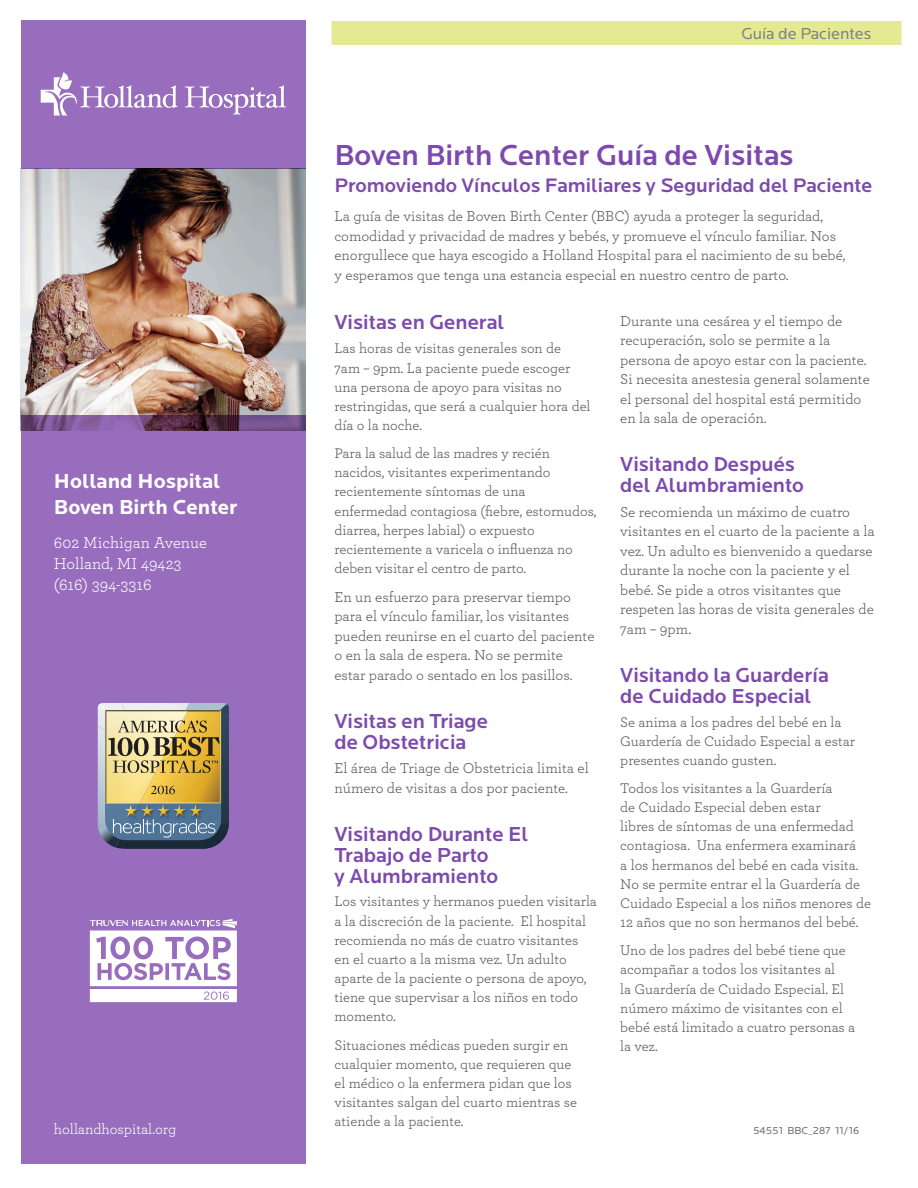
<style>
.page{position:relative;width:918px;height:1188px;background:#fff}
.page>*{position:absolute;margin:0;border:0;box-sizing:border-box;transform-origin:0 0}
.Body_Text_Bullets__A{font:500 30px "Locator";color:#7c4aad}
.sub{font:500 21px/21px "Locator";color:#7c4aad}
.Sidebar_Header__Loca{font:700 21px/25.5px "Locator";color:#fff}
.Body_Text_Bullets__A-2{font:500 20.25px "Locator";color:#7c4aad}
.Body_Text_Bullets__A-3{font:16.5px/21px "Archer";color:#fff}
.Body_Text_Bullets__A-4{font:16.5px "Locator";color:#808285}
.last_para{font:15px/19.5px "Archer";color:#57585a}
.Body_Text_Bullets__A-5{font:15px/19.5px "Archer";color:#57585a}
.Body_Text_Bullets__A-6{font:15px "Archer";color:#fff}
.archer_copy{font:14.7px/19.2px "Archer";color:#57585a}
.Body_Text_Bullets__A-7{font:10.5px "Locator";color:#6c6d70}
</style>
<div class="page">
<img style="left:21px;top:169px;width:285px;height:246px">
<div style="left:21px;top:415px;width:285px;height:749px;background:#986dbd"></div>
<div style="left:21px;top:20px;width:285px;height:149px;background:#986dbd"></div>
<div style="left:332px;top:21px;width:569px;height:24px;background:#e4ea91"></div>
<svg style="left:41px;top:72px;width:137px;height:44px"></svg>
<svg style="left:185px;top:85px;width:101px;height:30px"></svg>
<img style="left:98px;top:703px;width:131px;height:146px">
<svg style="left:90px;top:919px;width:147px;height:83px"></svg>
<p class="Body_Text_Bullets__A-4" style="left:741px;top:25px;width:131px">Guía de Pacientes</p>
<p class="Body_Text_Bullets__A" style="left:334px;top:139px;width:461px">Boven Birth Center Guía de Visitas</p>
<p class="Body_Text_Bullets__A-2" style="left:334px;top:174px;width:539px">Promoviendo Vínculos Familiares y Seguridad del Paciente</p>
<p class="Body_Text_Bullets__A-5" style="left:334px;top:206px;width:512px">La guía de visitas de Boven Birth Center (BBC) ayuda a proteger la seguridad, comodidad y privacidad de madres y bebés, y promueve el vínculo familiar. Nos enorgullece que haya escogido a Holland Hospital para el nacimiento de su bebé, y esperamos que tenga una estancia especial en nuestro centro de parto.</p>
<p class="sub" style="left:334px;top:312px;width:171px">Visitas en General</p>
<p class="archer_copy" style="left:334px;top:338px;width:258px">Las horas de visitas generales son de<br>7am – 9pm. La paciente puede escoger una persona de apoyo para visitas no restringidas, que será a cualquier hora del día o la noche.</p>
<p class="archer_copy" style="left:334px;top:443px;width:264px">Para la salud de las madres y recién nacidos, visitantes experimentando recientemente síntomas de una enfermedad contagiosa (fiebre, estornudos, diarrea, herpes labial) o expuesto recientemente a varicela o influenza no deben visitar el centro de parto.</p>
<p class="last_para" style="left:334px;top:586px;width:262px">En un esfuerzo para preservar tiempo para el vínculo familiar, los visitantes pueden reunirse en el cuarto del paciente o en la sala de espera. No se permite estar parado o sentado en los pasillos.</p>
<p class="sub" style="left:334px;top:711px;width:155px">Visitas en Triage de Obstetricia</p>
<p class="last_para" style="left:334px;top:758px;width:256px">El área de Triage de Obstetricia limita el número de visitas a dos por paciente.</p>
<p class="sub" style="left:334px;top:824px;width:195px">Visitando Durante El<br>Trabajo de Parto<br>y Alumbramiento</p>
<p class="archer_copy" style="left:334px;top:891px;width:264px">Los visitantes y hermanos pueden visitarla a la discreción de la paciente. El hospital recomienda no más de cuatro visitantes en el cuarto a la misma vez. Un adulto aparte de la paciente o persona de apoyo, tiene que supervisar a los niños en todo momento.</p>
<p class="archer_copy" style="left:334px;top:1034px;width:244px">Situaciones médicas pueden surgir en cualquier momento, que requieren que el médico o la enfermera pidan que los visitantes salgan del cuarto mientras se atiende a la paciente.</p>
<p class="last_para" style="left:620px;top:310px;width:251px">Durante una cesárea y el tiempo de recuperación, solo se permite a la persona de apoyo estar con la paciente.<br>Si necesita anestesia general solamente el personal del hospital está permitido en la sala de operación.</p>
<p class="sub" style="left:620px;top:454px;width:185px">Visitando Después del Alumbramiento</p>
<p class="last_para" style="left:620px;top:501px;width:256px">Se recomienda un máximo de cuatro visitantes en el cuarto de la paciente a la vez. Un adulto es bienvenido a quedarse durante la noche con la paciente y el bebé. Se pide a otros visitantes que respeten las horas de visita generales de 7am – 9pm.</p>
<p class="sub" style="left:620px;top:665px;width:210px">Visitando la Guardería de Cuidado Especial</p>
<p class="archer_copy" style="left:620px;top:711px;width:236px">Se anima a los padres del bebé en la<br>Guardería de Cuidado Especial a estar presentes cuando gusten.</p>
<p class="archer_copy" style="left:620px;top:778px;width:252px">Todos los visitantes a la Guardería<br>de Cuidado Especial deben estar<br>libres de síntomas de una enfermedad contagiosa. Una enfermera examinará<br>a los hermanos del bebé en cada visita.<br>No se permite entrar el la Guardería de Cuidado Especial a los niños menores de 12 años que no son hermanos del bebé.</p>
<p class="archer_copy" style="left:620px;top:940px;width:237px">Uno de los padres del bebé tiene que acompañar a todos los visitantes al<br>la Guardería de Cuidado Especial. El número máximo de visitantes con el bebé está limitado a cuatro personas a la vez.</p>
<p class="Sidebar_Header__Loca" style="left:54px;top:468px;width:185px">Holland Hospital<br>Boven Birth Center</p>
<p class="Body_Text_Bullets__A-3" style="left:54px;top:531px;width:155px">602 Michigan Avenue<br>Holland, MI 49423 (616) 394-3316</p>
<p class="Body_Text_Bullets__A-6" style="left:54px;top:1119px;width:124px">hollandhospital.org</p>
<p class="Body_Text_Bullets__A-7" style="left:753px;top:1125px;width:108px">54551 BBC_287 11/16</p>
</div>
